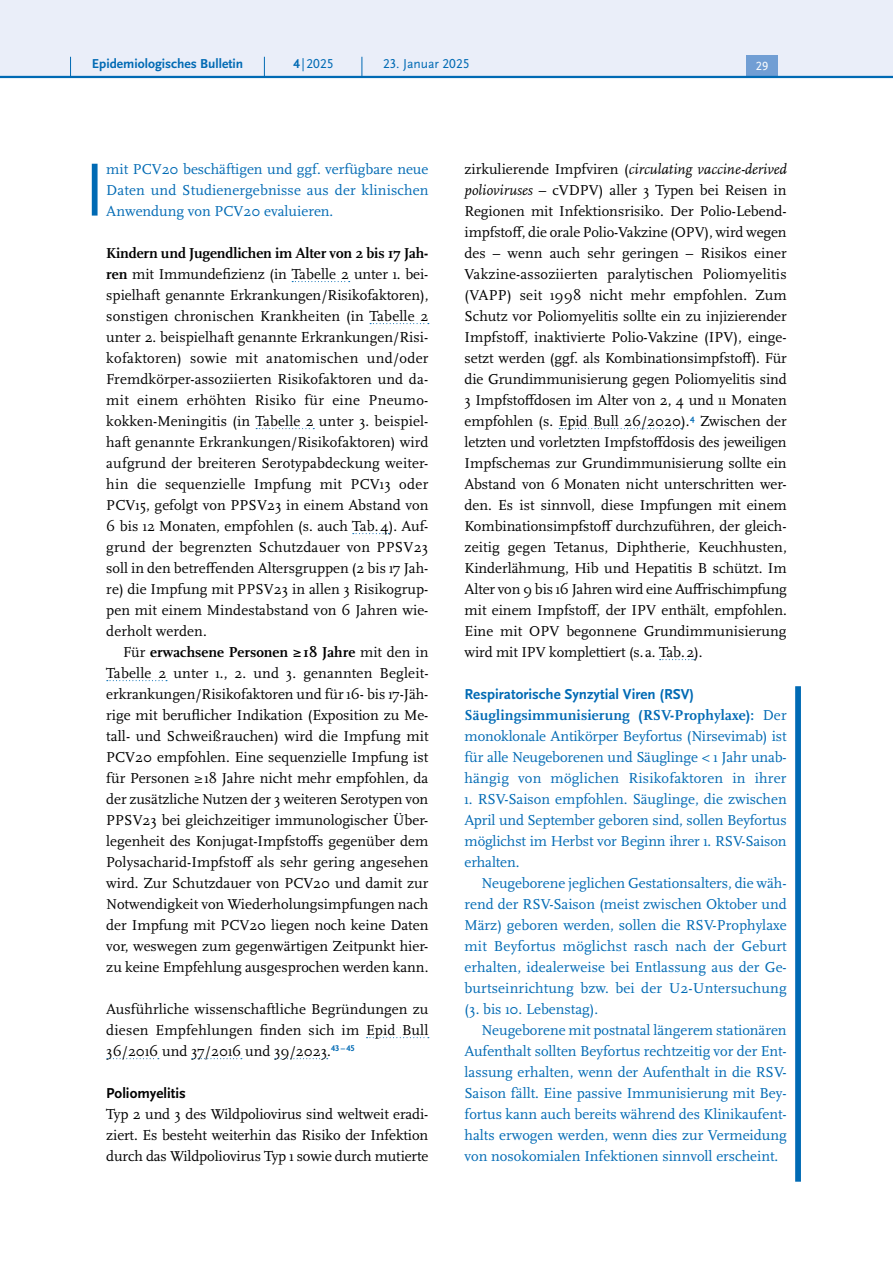
<style>
.page{position:relative;width:893px;height:1263px;background:#fff}
.page>*{position:absolute;margin:0;border:0;box-sizing:border-box;transform-origin:0 0}
.P_-_Fließtext{font:15px/21px "Scala Pro";letter-spacing:.005em;color:#000;text-align:justify}
.P_-_Fließtext_Einzug_STIKO{font:15px/21px "Scala Pro";color:#006ab4;text-align:justify}
.P_-_Fließtext_Einzug_STIKO-2{font:15px/21px "Scala Pro";color:#000;text-align:justify}
.P_-_Fließtext-2{font:15px/21px "Scala Pro";letter-spacing:-.01em;color:#006ab4;text-align:justify}
.t1{font:700 15px "Scala Sans Pro";color:#006ab4}
.t2{font:700 15px "Scala Sans Pro";color:#000}
.t3{font:700 13.5px "Scala Sans Pro";color:#006ab4}
.t4{font:13.5px "Scala Sans Pro";color:#006ab4}
.t5{font:12.45px "Scala Sans Pro";color:#fff}
.s1{font-weight:700}
.s2{font-style:italic}
</style>
<div class="page">
<svg style="left:292px;top:281px;width:58px;height:1px"></svg>
<svg style="left:370px;top:323px;width:59px;height:1px"></svg>
<svg style="left:256px;top:428px;width:58px;height:1px"></svg>
<svg style="left:353px;top:533px;width:36px;height:1px"></svg>
<svg style="left:107px;top:680px;width:60px;height:1px"></svg>
<svg style="left:367px;top:1037px;width:62px;height:1px"></svg>
<svg style="left:107px;top:1058px;width:52px;height:1px"></svg>
<svg style="left:192px;top:1058px;width:50px;height:1px"></svg>
<svg style="left:275px;top:1058px;width:53px;height:1px"></svg>
<svg style="left:559px;top:428px;width:123px;height:1px"></svg>
<svg style="left:660px;top:659px;width:35px;height:1px"></svg>
<svg style="left:795px;top:686px;width:6px;height:496px;fill:#006ab4"></svg>
<svg style="left:92px;top:164px;width:6px;height:52px"></svg>
<div style="left:0;top:0;width:893px;height:77px;background:#eaeef9"></div>
<div style="left:746px;top:55px;width:32px;height:21px;background:#719ed4"></div>
<hr style="left:0;top:76px;width:893px;height:2px;background:#006ab4">
<svg style="left:70px;top:57px;width:1px;height:19px"></svg>
<svg style="left:264px;top:57px;width:1px;height:19px"></svg>
<svg style="left:362px;top:57px;width:1px;height:19px"></svg>
<p class="t3" style="left:92px;top:55px;width:153px">Epidemiologisches Bulletin</p>
<p class="t4" style="left:293px;top:55px;width:42px"><span class="s1">4</span> |2025</p>
<p class="t4" style="left:383px;top:55px;width:88px">23. Januar 2025</p>
<p class="t5" style="left:756px;top:59px;width:14px">29</p>
<p class="P_-_Fließtext_Einzug_STIKO" style="left:106px;top:158px;width:324px">mit PCV20 beschäftigen und ggf. verfügbare neue Daten und Studienergebnisse aus der klinischen Anwendung von PCV20 evaluieren.</p>
<p class="P_-_Fließtext" style="left:106px;top:242px;width:324px"><span class="s1">Kindern und Jugendlichen im Alter von 2 bis 17 Jah&shy;ren</span> mit Immundefizienz (in Tabelle 2 unter 1. bei&shy;spielhaft genannte Erkrankungen/Risikofaktoren), sonstigen chronischen Krankheiten (in Tabelle 2 unter 2. beispielhaft genannte Erkrankungen/Risi&shy;kofaktoren) sowie mit anatomischen und/oder Fremdkörper-assoziierten Risikofaktoren und da&shy;mit einem erhöhten Risiko für eine Pneumo&shy;kokken-Meningitis (in Tabelle 2 unter 3. beispiel&shy;haft genannte Erkrankungen/Risikofaktoren) wird aufgrund der breiteren Serotypabdeckung weiter&shy;hin die sequenzielle Impfung mit PCV13 oder PCV15, gefolgt von PPSV23 in einem Abstand von 6 bis 12 Monaten, empfohlen (s. auch Tab.4). Auf&shy;grund der begrenzten Schutzdauer von PPSV23 soll in den betreffenden Altersgruppen (2 bis 17 Jah&shy;re) die Impfung mit PPSV23 in allen 3 Risikogrup&shy;pen mit einem Mindestabstand von 6 Jahren wie&shy;derholt werden.</p>
<p class="P_-_Fließtext_Einzug_STIKO-2" style="left:106px;top:641px;width:324px;text-indent:17px">Für <span class="s1">erwachsene Personen ≥18 Jahre</span> mit den in Tabelle 2 unter 1., 2. und 3. genannten Begleit&shy;erkrankungen/Risikofaktoren und für 16- bis 17-Jäh&shy;rige mit beruflicher Indikation (Exposition zu Me&shy;tall- und Schweißrauchen) wird die Impfung mit PCV20 empfohlen. Eine sequenzielle Impfung ist für Personen ≥18 Jahre nicht mehr empfohlen, da der zusätzliche Nutzen der 3 weiteren Serotypen von PPSV23 bei gleichzeitiger immunologischer Über&shy;legenheit des Konjugat-Impfstoffs gegenüber dem Polysacharid-Impfstoff als sehr gering angesehen wird. Zur Schutzdauer von PCV20 und damit zur Notwendigkeit von Wiederholungsimpfungen nach der Impfung mit PCV20 liegen noch keine Daten vor, weswegen zum gegenwärtigen Zeitpunkt hier&shy;zu keine Empfehlung ausgesprochen werden kann.</p>
<p class="P_-_Fließtext" style="left:106px;top:998px;width:324px">Ausführliche wissenschaftliche Begründungen zu diesen Empfehlungen finden sich im Epid Bull 36/2016 und 37/2016 und 39/2023.<sup>43</sup> <sup>–</sup> <sup>45</sup></p>
<h5 class="t2" style="left:106px;top:1084px;width:81px">Poliomyelitis</h5>
<p class="P_-_Fließtext" style="left:106px;top:1103px;width:324px">Typ 2 und 3 des Wildpoliovirus sind weltweit eradi&shy;ziert. Es besteht weiterhin das Risiko der Infektion durch das Wildpoliovirus Typ 1 sowie durch mutierte</p>
<p class="P_-_Fließtext" style="left:465px;top:158px;width:324px">zirkulierende Impfviren (<span class="s2">circulating vaccine-derived polioviruses</span> – cVDPV) aller 3 Typen bei Reisen in Regionen mit Infektionsrisiko. Der Polio-Lebend&shy;impfstoff, die orale Polio-Vakzine (OPV), wird wegen des – wenn auch sehr geringen – Risikos einer Vakzine-assoziierten paralytischen Poliomyelitis (VAPP) seit 1998 nicht mehr empfohlen. Zum Schutz vor Poliomyelitis sollte ein zu injizierender Impfstoff, inaktivierte Polio-Vakzine (IPV), einge&shy;setzt werden (ggf. als Kombinationsimpfstoff). Für die Grundimmunisierung gegen Poliomyelitis sind 3 Impfstoffdosen im Alter von 2, 4 und 11 Monaten empfohlen (s. Epid Bull 26/2020).<sup>4</sup> Zwischen der letzten und vorletzten Impfstoffdosis des jeweiligen Impfschemas zur Grundimmunisierung sollte ein Abstand von 6 Monaten nicht unterschritten wer&shy;den. Es ist sinnvoll, diese Impfungen mit einem Kombinationsimpfstoff durchzuführen, der gleich&shy;zeitig gegen Tetanus, Diphtherie, Keuchhusten, Kinderlähmung, Hib und Hepatitis B schützt. Im Alter von 9 bis 16 Jahren wird eine Auffrischimpfung mit einem Impfstoff, der IPV enthält, empfohlen.<br>Eine mit OPV begonnene Grundimmunisierung wird mit IPV komplettiert (s.a. Tab.2).</p>
<h5 class="t1" style="left:465px;top:685px;width:231px">Respiratorische Synzytial Viren (RSV)</h5>
<p class="P_-_Fließtext-2" style="left:465px;top:704px;width:324px"><span class="s1">Säuglingsimmunisierung (RSV-Prophylaxe):</span> Der monoklonale Antikörper Beyfortus (Nirsevimab) ist für alle Neugeborenen und Säuglinge &lt; 1 Jahr unab&shy;hängig von möglichen Risikofaktoren in ihrer</p>
<p class="P_-_Fließtext-2" style="left:465px;top:788px;width:324px">1. RSV-Saison empfohlen. Säuglinge, die zwischen April und September geboren sind, sollen Beyfortus möglichst im Herbst vor Beginn ihrer 1. RSV-Saison erhalten.</p>
<p class="P_-_Fließtext_Einzug_STIKO" style="left:465px;top:872px;width:324px;text-indent:17px">Neugeborene jeglichen Gestationsalters, die wäh&shy;rend der RSV-Saison (meist zwischen Oktober und März) geboren werden, sollen die RSV-Prophylaxe mit Beyfortus möglichst rasch nach der Geburt erhalten, idealerweise bei Entlassung aus der Ge&shy;burtseinrichtung bzw. bei der U2-Untersuchung (3. bis 10. Lebenstag).</p>
<p class="P_-_Fließtext_Einzug_STIKO" style="left:465px;top:1019px;width:324px;text-indent:17px">Neugeborene mit postnatal längerem stationären Aufenthalt sollten Beyfortus rechtzeitig vor der Ent&shy;lassung erhalten, wenn der Aufenthalt in die RSV-Saison fällt. Eine passive Immunisierung mit Bey&shy;fortus kann auch bereits während des Klinikaufent&shy;halts erwogen werden, wenn dies zur Vermeidung von nosokomialen Infektionen sinnvoll erscheint.</p>
</div>
